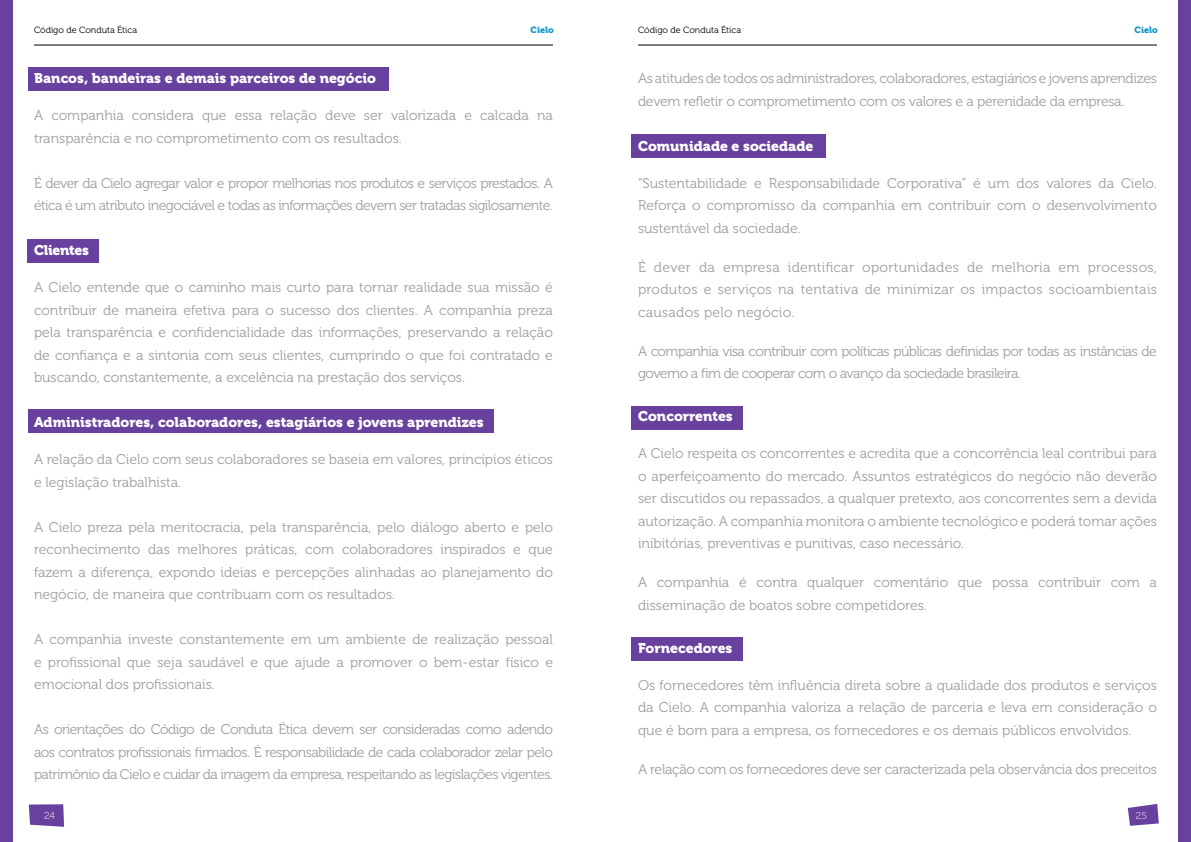
<style>
.page{position:relative;width:1191px;height:842px;background:#fff}
.page>*{position:absolute;margin:0;border:0;box-sizing:border-box;transform-origin:0 0}
.t1{font:14px/22.5px "Museo 300";letter-spacing:-.005em;color:#9e9e9e;text-align:justify}
.t2{font:14px/22.5px "Museo 300";letter-spacing:-.04em;color:#9e9e9e}
.t3{font:14px "Museo 900";color:#fff}
.t4{font:10px "Museo 100";color:#fff}
.t5{font:9px "Museo 300";color:#000}
.t6{font:9px "Museo 900";color:#0e96c8}
</style>
<div class="page">
<svg style="left:1127px;top:804px;width:31px;height:22px"></svg>
<hr style="left:34px;top:45px;width:519px;height:1px;background:#000">
<hr style="left:638px;top:45px;width:519px;height:1px;background:#000">
<svg style="left:29px;top:804px;width:35px;height:23px"></svg>
<div style="left:631px;top:637px;width:112px;height:23px;background:#68419e"></div>
<div style="left:28px;top:409px;width:465px;height:23px;background:#68419e"></div>
<div style="left:631px;top:406px;width:112px;height:23px;background:#68419e"></div>
<div style="left:631px;top:134px;width:194px;height:24px;background:#68419e"></div>
<div style="left:28px;top:239px;width:71px;height:24px;background:#68419e"></div>
<div style="left:28px;top:67px;width:360px;height:23px;background:#68419e"></div>
<div style="left:0;top:0;width:13px;height:842px;background:#68419e"></div>
<div style="left:1178px;top:0;width:13px;height:842px;background:#68419e"></div>
<p class="t5" style="left:34px;top:25px;width:105px">Código de Conduta Ética</p>
<p class="t6" style="left:530px;top:25px;width:25px">Cielo</p>
<p class="t5" style="left:638px;top:25px;width:105px">Código de Conduta Ética</p>
<p class="t6" style="left:1134px;top:25px;width:25px">Cielo</p>
<p class="t3" style="left:34px;top:70px;width:343px">Bancos, bandeiras e demais parceiros de negócio</p>
<p class="t1" style="left:34px;top:104px;width:520px">A companhia considera que essa relação deve ser valorizada e calcada na transparência e no comprometimento com os resultados.</p>
<p class="t2" style="left:34px;top:172px;width:520px">É dever da Cielo agregar valor e propor melhorias nos produtos e serviços prestados. A ética é um atributo inegociável e todas as informações devem ser tratadas sigilosamente.</p>
<p class="t3" style="left:34px;top:242px;width:56px">Clientes</p>
<p class="t1" style="left:34px;top:276px;width:520px">A Cielo entende que o caminho mais curto para tornar realidade sua missão é contribuir de maneira efetiva para o sucesso dos clientes. A companhia preza pela transparência e confidencialidade das informações, preservando a relação de confiança e a sintonia com seus clientes, cumprindo o que foi contratado e buscando, constantemente, a excelência na prestação dos serviços.</p>
<p class="t3" style="left:34px;top:414px;width:451px">Administradores, colaboradores, estagiários e jovens aprendizes</p>
<p class="t1" style="left:34px;top:448px;width:520px">A relação da Cielo com seus colaboradores se baseia em valores, princípios éticos e legislação trabalhista.</p>
<p class="t1" style="left:34px;top:516px;width:520px">A Cielo preza pela meritocracia, pela transparência, pelo diálogo aberto e pelo reconhecimento das melhores práticas, com colaboradores inspirados e que fazem a diferença, expondo ideias e percepções alinhadas ao planejamento do negócio, de maneira que contribuam com os resultados.</p>
<p class="t1" style="left:34px;top:628px;width:520px">A companhia investe constantemente em um ambiente de realização pessoal e profissional que seja saudável e que ajude a promover o bem-estar físico e emocional dos profissionais.</p>
<p class="t1" style="left:34px;top:718px;width:520px">As orientações do Código de Conduta Ética devem ser consideradas como adendo aos contratos profissionais firmados. É responsabilidade de cada colaborador zelar pelo patrimônio da Cielo e cuidar da imagem da empresa, respeitando as legislações vigentes.</p>
<p class="t4" style="left:44px;top:810px;width:12px">24</p>
<p class="t1" style="left:638px;top:67px;width:520px">As atitudes de todos os administradores, colaboradores, estagiários e jovens aprendizes devem refletir o comprometimento com os valores e a perenidade da empresa.</p>
<p class="t3" style="left:638px;top:138px;width:177px">Comunidade e sociedade</p>
<p class="t1" style="left:638px;top:172px;width:520px">“Sustentabilidade e Responsabilidade Corporativa” é um dos valores da Cielo.<br>Reforça o compromisso da companhia em contribuir com o desenvolvimento sustentável da sociedade.</p>
<p class="t1" style="left:638px;top:256px;width:520px">É dever da empresa identificar oportunidades de melhoria em processos, produtos e serviços na tentativa de minimizar os impactos socioambientais causados pelo negócio.</p>
<p class="t2" style="left:638px;top:340px;width:520px">A companhia visa contribuir com políticas públicas definidas por todas as instâncias de governo a fim de cooperar com o avanço da sociedade brasileira.</p>
<p class="t3" style="left:638px;top:408px;width:96px">Concorrentes</p>
<p class="t1" style="left:638px;top:442px;width:520px">A Cielo respeita os concorrentes e acredita que a concorrência leal contribui para o aperfeiçoamento do mercado. Assuntos estratégicos do negócio não deverão ser discutidos ou repassados, a qualquer pretexto, aos concorrentes sem a devida autorização. A companhia monitora o ambiente tecnológico e poderá tomar ações inibitórias, preventivas e punitivas, caso necessário.</p>
<p class="t1" style="left:638px;top:571px;width:520px">A companhia é contra qualquer comentário que possa contribuir com a disseminação de boatos sobre competidores.</p>
<p class="t3" style="left:638px;top:640px;width:96px">Fornecedores</p>
<p class="t1" style="left:638px;top:674px;width:520px">Os fornecedores têm influência direta sobre a qualidade dos produtos e serviços da Cielo. A companhia valoriza a relação de parceria e leva em consideração o que é bom para a empresa, os fornecedores e os demais públicos envolvidos.</p>
<p class="t1" style="left:638px;top:758px;width:520px">A relação com os fornecedores deve ser caracterizada pela observância dos preceitos</p>
<p class="t4" style="left:1135px;top:810px;width:13px">25</p>
</div>
